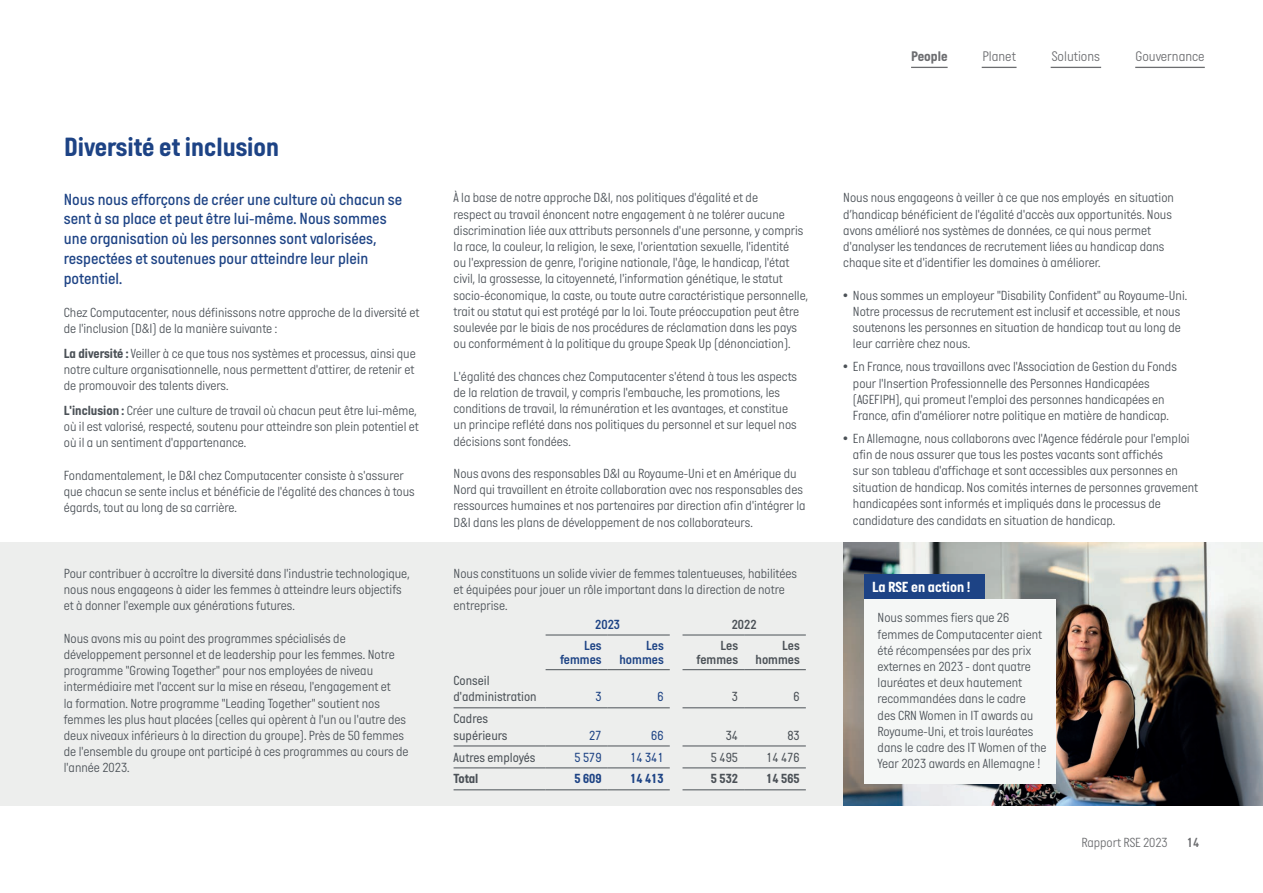
<style>
.page{position:relative;width:1263px;height:893px;background:#fff}
.page>*{position:absolute;margin:0;border:0;box-sizing:border-box;transform-origin:0 0}
.t1{font:700 27px "Italian Plate No One";color:#1d4385}
.t2{font:500 16.5px/19.8px "Italian Plate No One";color:#1d4385}
.t3{font:700 15px "Italian Plate No One";color:#fff}
.t4{font:300 14.25px "Italian Plate No One";color:#6c6d70}
.t5{font:700 14.25px "Italian Plate No One";color:#6c6d70}
.t6{font:300 13.5px/16.2px "Italian Plate No One";color:#4b5157}
.t7{font:13.5px/16.2px "Italian Plate No One";color:#4b5157}
.t8{font:13.5px/13.5px "Italian Plate No One D Bd";color:#1d4385;text-align:right}
.t9{font:13.5px/13.5px "Italian Plate No One D Bd";color:#4b5157;text-align:right}
.t10{font:13.5px "Italian Plate No One";color:#1d4385}
.t11{font:300 13.5px "Italian Plate No One";color:#6c6d70}
.t12{font:700 13.5px "Italian Plate No One";color:#4b5157}
.t13{font:700 13.5px "Italian Plate No One";color:#1d4385}
.t14{font:13.5px "Italian Plate No One D Bd";color:#6c6d70}
.s1{font-weight:700}
</style>
<div class="page">
<hr style="left:982px;top:67px;width:34px;height:1px;background:#6c6d70">
<hr style="left:1051px;top:67px;width:50px;height:1px;background:#6c6d70">
<hr style="left:1135px;top:67px;width:70px;height:1px;background:#6c6d70">
<hr style="left:911px;top:67px;width:37px;height:1px;background:#6c6d70">
<div style="left:0;top:542px;width:1199px;height:264px;background:#edeeed"></div>
<img style="left:843px;top:542px;width:420px;height:264px">
<div style="left:864px;top:599px;width:192px;height:185px;background:#f5f7f6"></div>
<div style="left:864px;top:574px;width:121px;height:25px;background:#1d4385"></div>
<hr style="left:546px;top:635px;width:62px;height:1px;background:#4b5157">
<hr style="left:608px;top:635px;width:62px;height:1px;background:#4b5157">
<hr style="left:682px;top:635px;width:62px;height:1px;background:#4b5157">
<hr style="left:744px;top:635px;width:62px;height:1px;background:#4b5157">
<hr style="left:546px;top:669px;width:62px;height:1px;background:#4b5157">
<hr style="left:608px;top:669px;width:62px;height:1px;background:#4b5157">
<hr style="left:682px;top:669px;width:62px;height:1px;background:#4b5157">
<hr style="left:744px;top:669px;width:62px;height:1px;background:#4b5157">
<hr style="left:546px;top:707px;width:62px;height:1px;background:#4b5157">
<hr style="left:608px;top:707px;width:62px;height:1px;background:#4b5157">
<hr style="left:682px;top:707px;width:62px;height:1px;background:#4b5157">
<hr style="left:744px;top:707px;width:62px;height:1px;background:#4b5157">
<hr style="left:546px;top:746px;width:62px;height:1px;background:#4b5157">
<hr style="left:608px;top:746px;width:62px;height:1px;background:#4b5157">
<hr style="left:682px;top:746px;width:62px;height:1px;background:#4b5157">
<hr style="left:744px;top:746px;width:62px;height:1px;background:#4b5157">
<hr style="left:546px;top:767px;width:62px;height:1px;background:#4b5157">
<hr style="left:608px;top:767px;width:62px;height:1px;background:#4b5157">
<hr style="left:682px;top:767px;width:62px;height:1px;background:#4b5157">
<hr style="left:744px;top:767px;width:62px;height:1px;background:#4b5157">
<hr style="left:454px;top:707px;width:92px;height:1px;background:#4b5157">
<hr style="left:454px;top:746px;width:92px;height:1px;background:#4b5157">
<hr style="left:454px;top:767px;width:92px;height:1px;background:#4b5157">
<hr style="left:454px;top:789px;width:92px;height:1px;background:#4b5157">
<hr style="left:546px;top:789px;width:62px;height:1px;background:#4b5157">
<hr style="left:608px;top:789px;width:62px;height:1px;background:#4b5157">
<hr style="left:682px;top:789px;width:62px;height:1px;background:#4b5157">
<hr style="left:744px;top:789px;width:62px;height:1px;background:#4b5157">
<h1 class="t1" style="left:64px;top:132px;width:217px">Diversité et inclusion</h1>
<p class="t2" style="left:64px;top:189px;width:340px">Nous nous efforçons de créer une culture où chacun se sent à sa place et peut être lui-même. Nous sommes une organisation où les personnes sont valorisées, respectées et soutenues pour atteindre leur plein potentiel.</p>
<p class="t6" style="left:64px;top:305px;width:357px">Chez Computacenter, nous définissons notre approche de la diversité et de l'inclusion (D&amp;I) de la manière suivante :</p>
<p class="t6" style="left:64px;top:346px;width:353px;text-align:justify"><span class="s1">La diversité :</span> Veiller à ce que tous nos systèmes et processus, ainsi que notre culture organisationnelle, nous permettent d'attirer, de retenir et de promouvoir des talents divers.</p>
<p class="t6" style="left:64px;top:403px;width:357px"><span class="s1">L'inclusion :</span> Créer une culture de travail où chacun peut être lui-même, où il est valorisé, respecté, soutenu pour atteindre son plein potentiel et où il a un sentiment d'appartenance.</p>
<p class="t6" style="left:64px;top:468px;width:352px">Fondamentalement, le D&amp;I chez Computacenter consiste à s'assurer que chacun se sente inclus et bénéficie de l'égalité des chances à tous égards, tout au long de sa carrière.</p>
<p class="t6" style="left:64px;top:566px;width:347px">Pour contribuer à accroître la diversité dans l'industrie technologique, nous nous engageons à aider les femmes à atteindre leurs objectifs et à donner l'exemple aux générations futures.</p>
<p class="t6" style="left:64px;top:631px;width:346px">Nous avons mis au point des programmes spécialisés de développement personnel et de leadership pour les femmes. Notre programme "Growing Together" pour nos employées de niveau intermédiaire met l'accent sur la mise en réseau, l'engagement et<br>la formation. Notre programme "Leading Together" soutient nos femmes les plus haut placées (celles qui opèrent à l'un ou l'autre des deux niveaux inférieurs à la direction du groupe). Près de 50 femmes de l'ensemble du groupe ont participé à ces programmes au cours de l'année 2023.</p>
<p class="t6" style="left:454px;top:190px;width:356px">À la base de notre approche D&amp;I, nos politiques d'égalité et de<br>respect au travail énoncent notre engagement à ne tolérer aucune discrimination liée aux attributs personnels d'une personne, y compris la race, la couleur, la religion, le sexe, l'orientation sexuelle, l'identité<br>ou l'expression de genre, l'origine nationale, l'âge, le handicap, l'état civil, la grossesse, la citoyenneté, l'information génétique, le statut socio-économique, la caste, ou toute autre caractéristique personnelle, trait ou statut qui est protégé par la loi. Toute préoccupation peut être soulevée par le biais de nos procédures de réclamation dans les pays ou conformément à la politique du groupe Speak Up (dénonciation).</p>
<p class="t6" style="left:454px;top:369px;width:345px">L'égalité des chances chez Computacenter s'étend à tous les aspects de la relation de travail, y compris l'embauche, les promotions, les conditions de travail, la rémunération et les avantages, et constitue un principe reflété dans nos politiques du personnel et sur lequel nos décisions sont fondées.</p>
<p class="t6" style="left:454px;top:466px;width:353px">Nous avons des responsables D&amp;I au Royaume-Uni et en Amérique du Nord qui travaillent en étroite collaboration avec nos responsables des ressources humaines et nos partenaires par direction afin d'intégrer la D&amp;I dans les plans de développement de nos collaborateurs.</p>
<p class="t6" style="left:454px;top:566px;width:345px">Nous constituons un solide vivier de femmes talentueuses, habilitées et équipées pour jouer un rôle important dans la direction de notre entreprise.</p>
<p class="t7" style="left:453px;top:672px;width:85px">Conseil d'administration</p>
<p class="t7" style="left:453px;top:711px;width:56px">Cadres supérieurs</p>
<p class="t8" style="left:595px;top:618px;width:26px">2023</p>
<p class="t9" style="left:732px;top:618px;width:26px">2022</p>
<p class="t8" style="left:560px;top:639px;width:43px">Les femmes</p>
<p class="t8" style="left:619px;top:639px;width:46px">Les hommes</p>
<p class="t9" style="left:696px;top:639px;width:43px">Les femmes</p>
<p class="t9" style="left:755px;top:639px;width:46px">Les hommes</p>
<p class="t10" style="left:595px;top:690px;width:8px">3</p>
<p class="t10" style="left:657px;top:690px;width:8px">6</p>
<p class="t7" style="left:732px;top:689px;width:8px">3</p>
<p class="t7" style="left:794px;top:689px;width:8px">6</p>
<p class="t10" style="left:589px;top:728px;width:14px">27</p>
<p class="t10" style="left:651px;top:728px;width:14px">66</p>
<p class="t7" style="left:726px;top:727px;width:14px">34</p>
<p class="t7" style="left:787px;top:727px;width:14px">83</p>
<p class="t7" style="left:453px;top:749px;width:84px">Autres employés</p>
<p class="t10" style="left:574px;top:750px;width:29px">5 579</p>
<p class="t10" style="left:630px;top:750px;width:35px">14 341</p>
<p class="t7" style="left:711px;top:749px;width:29px">5 495</p>
<p class="t7" style="left:766px;top:749px;width:35px">14 476</p>
<p class="t12" style="left:453px;top:772px;width:26px">Total</p>
<p class="t13" style="left:574px;top:772px;width:29px">5 609</p>
<p class="t13" style="left:630px;top:772px;width:35px">14 413</p>
<p class="t12" style="left:711px;top:772px;width:29px">5 532</p>
<p class="t12" style="left:766px;top:772px;width:35px">14 565</p>
<p class="t5" style="left:911px;top:48px;width:38px">People</p>
<p class="t4" style="left:1135px;top:48px;width:71px">Gouvernance</p>
<p class="t4" style="left:982px;top:48px;width:35px">Planet</p>
<p class="t4" style="left:1052px;top:48px;width:50px">Solutions</p>
<p class="t6" style="left:843px;top:190px;width:332px">Nous nous engageons à veiller à ce que nos employés en situation d’handicap bénéficient de l'égalité d'accès aux opportunités. Nous avons amélioré nos systèmes de données, ce qui nous permet d'analyser les tendances de recrutement liées au handicap dans chaque site et d'identifier les domaines à améliorer.</p>
<p class="t6" style="left:853px;top:288px;width:336px;text-indent:-10px">• Nous sommes un employeur "Disability Confident" au Royaume-Uni.<br>Notre processus de recrutement est inclusif et accessible, et nous soutenons les personnes en situation de handicap tout au long de leur carrière chez nous.</p>
<p class="t6" style="left:853px;top:359px;width:325px;text-indent:-10px">• En France, nous travaillons avec l'Association de Gestion du Fonds pour l'Insertion Professionnelle des Personnes Handicapées (AGEFIPH), qui promeut l'emploi des personnes handicapées en France, afin d'améliorer notre politique en matière de handicap.</p>
<p class="t6" style="left:853px;top:431px;width:347px;text-indent:-10px">• En Allemagne, nous collaborons avec l'Agence fédérale pour l'emploi afin de nous assurer que tous les postes vacants sont affichés<br>sur son tableau d'affichage et sont accessibles aux personnes en situation de handicap. Nos comités internes de personnes gravement handicapées sont informés et impliqués dans le processus de candidature des candidats en situation de handicap.</p>
<p class="t3" style="left:872px;top:578px;width:100px">La RSE en action !</p>
<p class="t6" style="left:878px;top:610px;width:171px">Nous sommes fiers que 26 femmes de Computacenter aient été récompensées par des prix externes en 2023 - dont quatre lauréates et deux hautement recommandées dans le cadre des CRN Women in IT awards au<br>Royaume-Uni, et trois lauréates dans le cadre des IT Women of the<br>Year 2023 awards en Allemagne !</p>
<p class="t11" style="left:1081px;top:835px;width:88px">Rapport RSE 2023</p>
<p class="t14" style="left:1187px;top:835px;width:14px">14</p>
</div>
